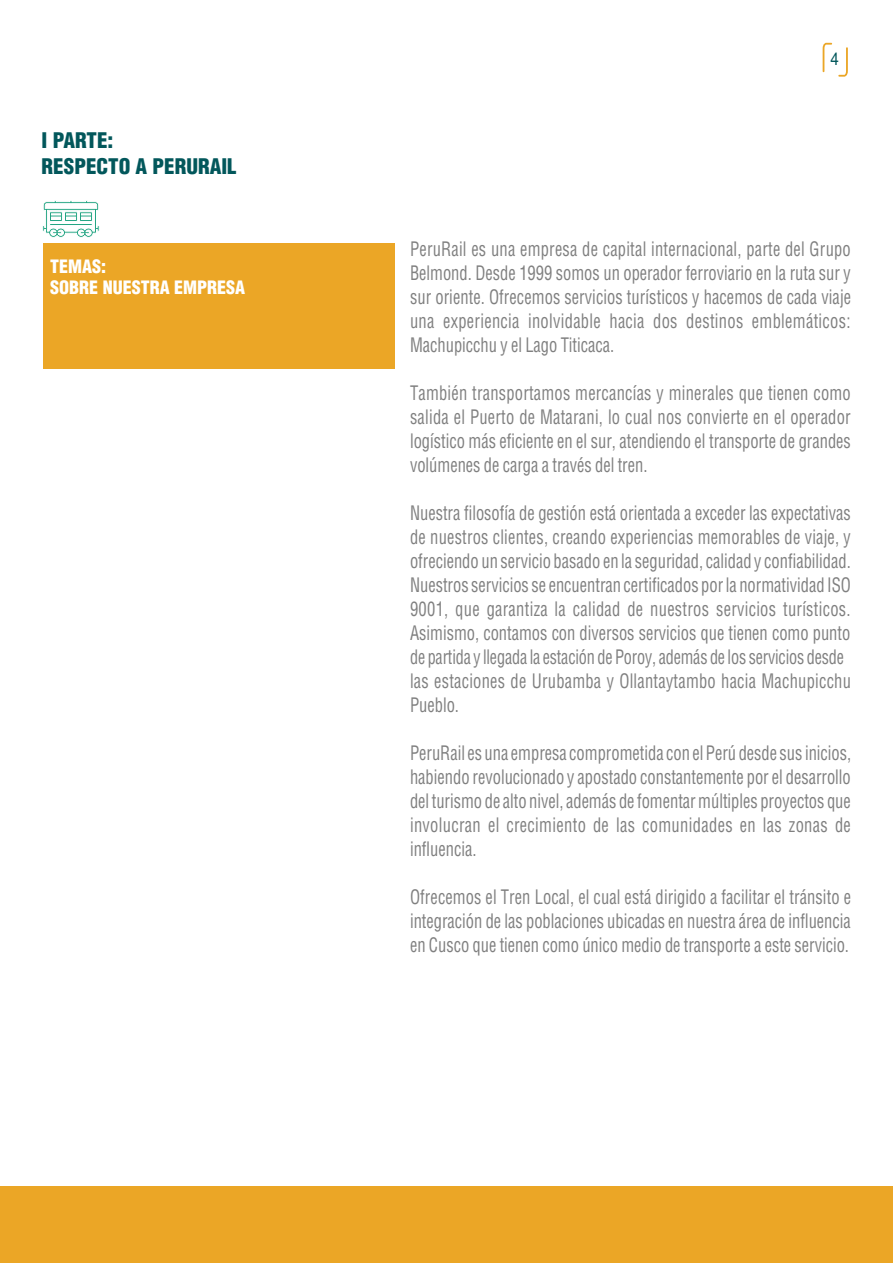
<style>
.page{position:relative;width:893px;height:1263px;background:#fff}
.page>*{position:absolute;margin:0;border:0;box-sizing:border-box;transform-origin:0 0}
.t1{font:900 condensed 21px/25.2px "Helvetica LT Std";color:#02575b}
.t2{font:condensed 19.5px/24px "Helvetica LT Std";color:#808080;text-align:justify;scale:.85 1}
.t3{font:900 condensed 18px/21.6px "Helvetica LT Std";color:#fff}
.t4{font:17.7px "Helvetica LT Std";color:#02575b;scale:.85 1}
</style>
<div class="page">
<div style="left:43px;top:243px;width:352px;height:126px;background:#eba626"></div>
<svg style="left:838px;top:47px;width:10px;height:30px"></svg>
<svg style="left:823px;top:43px;width:9px;height:29px"></svg>
<div style="left:0;top:1186px;width:893px;height:77px;background:#eba626"></div>
<svg style="left:42px;top:200px;width:58px;height:38px"></svg>
<div style="left:49px;top:223px;width:44px;height:3px;border:1px solid #fff"></div>
<p class="t1" style="left:42px;top:128px;width:196px">I PARTE:<br>RESPECTO A PERURAIL</p>
<p class="t3" style="left:50px;top:255px;width:197px">TEMAS:<br>SOBRE NUESTRA EMPRESA</p>
<p class="t4" style="left:830px;top:48px;width:11px">4</p>
<p class="t2" style="left:410px;top:237px;width:520px">PeruRail es una empresa de capital internacional, parte del Grupo Belmond. Desde 1999 somos un operador ferroviario en la ruta sur y sur oriente. Ofrecemos servicios turísticos y hacemos de cada viaje una experiencia inolvidable hacia dos destinos emblemáticos:<br>Machupicchu y el Lago Titicaca.</p>
<p class="t2" style="left:410px;top:381px;width:520px">También transportamos mercancías y minerales que tienen como salida el Puerto de Matarani, lo cual nos convierte en el operador logístico más eficiente en el sur, atendiendo el transporte de grandes volúmenes de carga a través del tren.</p>
<p class="t2" style="left:410px;top:501px;width:520px;text-align:left">Nuestra filosofía de gestión está orientada a exceder las expectativas de nuestros clientes, creando experiencias memorables de viaje, y ofreciendo un servicio basado en la seguridad, calidad y confiabilidad.<br>Nuestros servicios se encuentran certificados por la normatividad ISO 9001, que garantiza la calidad de nuestros servicios turísticos.<br>Asimismo, contamos con diversos servicios que tienen como punto de partida y llegada la estación de Poroy, además de los servicios desde las estaciones de Urubamba y Ollantaytambo hacia Machupicchu Pueblo.</p>
<p class="t2" style="left:410px;top:741px;width:521px">PeruRail es una empresa comprometida con el Perú desde sus inicios, habiendo revolucionado y apostado constantemente por el desarrollo del turismo de alto nivel, además de fomentar múltiples proyectos que involucran el crecimiento de las comunidades en las zonas de influencia.</p>
<p class="t2" style="left:410px;top:885px;width:520px">Ofrecemos el Tren Local, el cual está dirigido a facilitar el tránsito e integración de las poblaciones ubicadas en nuestra área de influencia en Cusco que tienen como único medio de transporte a este servicio.</p>
</div>
